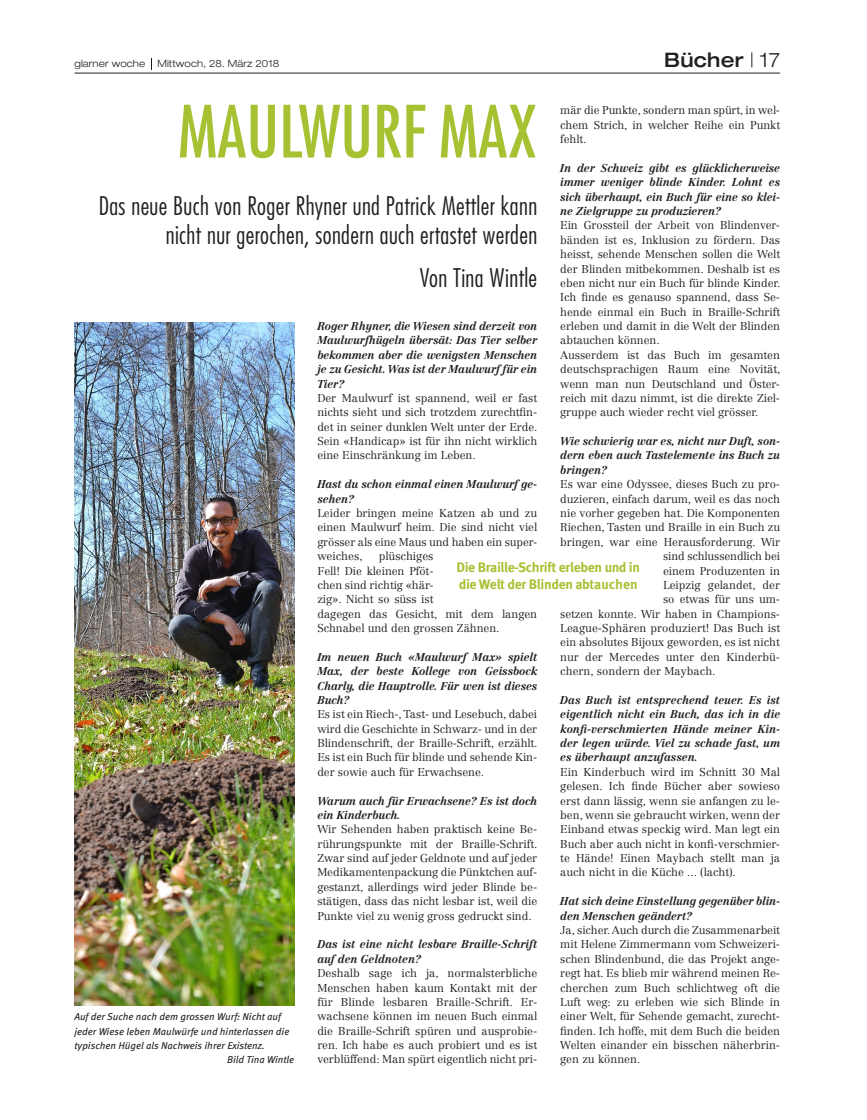
<style>
.page{position:relative;width:867px;height:1120px;background:#fff}
.page>*{position:absolute;margin:0;border:0;box-sizing:border-box;transform-origin:0 0}
._110_Titel_56_x04{font:condensed 70px "Futura Std";color:#a6c233}
._150_Untertitel_x05{font:300 condensed 25px/28.8px "Futura Std";letter-spacing:.015em;color:#231f20;text-align:right}
._151_Autorenzeile_x0{font:300 condensed 25px "Futura Std";letter-spacing:.015em;color:#231f20}
.t1{font:500 expanded 20px "Helvetica Neue LT Std";letter-spacing:.015em;color:#231f20;scale:.96 1}
._175_Zitat_Zwischent{font:700 13.75px/17.5px "Meta OT";letter-spacing:-.025em;color:#a6c233}
._200_GS_x08{font:300 11.25px/14.4px "Centennial LT Std";letter-spacing:-.005em;color:#231f20;text-align:justify}
._230_Frage_Interview{font:italic 700 11.25px/14.4px "Centennial LT Std";letter-spacing:-.005em;color:#231f20;text-align:justify;scale:.96 1}
._220_Bildlegende_lin{font:italic 10px "Meta OT";color:#231f20}
.t2{font:300 expanded 10px "Helvetica Neue LT Std";letter-spacing:.015em;color:#231f20;scale:.96 1}
.s1{font-weight:300}
</style>
<div class="page">
<hr style="left:74px;top:73px;width:706px;height:1px;background:#231f20">
<img style="left:74px;top:322px;width:220px;height:684px">
<p class="t2" style="left:74px;top:58px;width:215px">glarner woche Mittwoch, 28. März 2018</p>
<p class="t1" style="left:664px;top:48px;width:122px">Bücher <span class="s1">| 17</span></p>
<p class="_110_Titel_56_x04" style="left:178px;top:90px;width:360px">MAULWURF MAX</p>
<p class="_150_Untertitel_x05" style="left:99px;top:191px;width:440px">Das neue Buch von Roger Rhyner und Patrick Mettler kann nicht nur gerochen, sondern auch ertastet werden</p>
<p class="_151_Autorenzeile_x0" style="left:419px;top:263px;width:119px">Von Tina Wintle</p>
<p class="_200_GS_x08" style="left:560px;top:103px;width:221px">mär die Punkte, sondern man spürt, in wel&shy;chem Strich, in welcher Reihe ein Punkt fehlt.</p>
<p class="_230_Frage_Interview" style="left:560px;top:161px;width:230px">In der Schweiz gibt es glücklicherweise immer weniger blinde Kinder. Lohnt es sich überhaupt, ein Buch für eine so klei&shy;ne Zielgruppe zu produzieren?</p>
<p class="_200_GS_x08" style="left:560px;top:218px;width:222px">Ein Grossteil der Arbeit von Blindenver&shy;bänden ist es, Inklusion zu fördern. Das heisst, sehende Menschen sollen die Welt der Blinden mitbekommen. Deshalb ist es eben nicht nur ein Buch für blinde Kinder.<br>Ich finde es genauso spannend, dass Se&shy;hende einmal ein Buch in Braille-Schrift erleben und damit in die Welt der Blinden abtauchen können.</p>
<p class="_200_GS_x08" style="left:560px;top:348px;width:222px">Ausserdem ist das Buch im gesamten deutschsprachigen Raum eine Novität, wenn man nun Deutschland und Öster&shy;reich mit dazu nimmt, ist die direkte Ziel&shy;gruppe auch wieder recht viel grösser.</p>
<p class="_230_Frage_Interview" style="left:560px;top:434px;width:230px">Wie schwierig war es, nicht nur Duft, son&shy;dern eben auch Tastelemente ins Buch zu bringen?</p>
<p class="_200_GS_x08" style="left:560px;top:477px;width:221px">Es war eine Odyssee, dieses Buch zu pro-</p>
<p class="_200_GS_x08" style="left:560px;top:491px;width:221px">duzieren, einfach darum, weil es das noch</p>
<p class="_200_GS_x08" style="left:560px;top:506px;width:221px">nie vorher gegeben hat. Die Komponenten</p>
<p class="_200_GS_x08" style="left:560px;top:520px;width:221px">Riechen, Tasten und Braille in ein Buch zu</p>
<p class="_200_GS_x08" style="left:560px;top:535px;width:221px">bringen, war eine Herausforderung. Wir</p>
<p class="_200_GS_x08" style="left:663px;top:549px;width:118px">sind schlussendlich bei</p>
<p class="_200_GS_x08" style="left:663px;top:563px;width:118px">einem Produzenten in</p>
<p class="_200_GS_x08" style="left:663px;top:578px;width:118px">Leipzig gelandet, der</p>
<p class="_200_GS_x08" style="left:663px;top:592px;width:118px">so etwas für uns um-</p>
<p class="_200_GS_x08" style="left:560px;top:606px;width:221px">setzen konnte. Wir haben in Champions-</p>
<p class="_200_GS_x08" style="left:560px;top:621px;width:221px">League-Sphären produziert! Das Buch ist</p>
<p class="_200_GS_x08" style="left:560px;top:635px;width:221px">ein absolutes Bijoux geworden, es ist nicht</p>
<p class="_200_GS_x08" style="left:560px;top:650px;width:221px">nur der Mercedes unter den Kinderbü-</p>
<p class="_200_GS_x08" style="left:560px;top:664px;width:157px">chern, sondern der Maybach.</p>
<p class="_230_Frage_Interview" style="left:560px;top:693px;width:230px">Das Buch ist entsprechend teuer. Es ist eigentlich nicht ein Buch, das ich in die konfi-verschmierten Hände meiner Kin&shy;der legen würde. Viel zu schade fast, um es überhaupt anzufassen.</p>
<p class="_200_GS_x08" style="left:560px;top:765px;width:221px">Ein Kinderbuch wird im Schnitt 30 Mal gelesen. Ich finde Bücher aber sowieso erst dann lässig, wenn sie anfangen zu le&shy;ben, wenn sie gebraucht wirken, wenn der Einband etwas speckig wird. Man legt ein Buch aber auch nicht in konfi-verschmier&shy;te Hände! Einen Maybach stellt man ja auch nicht in die Küche ... (lacht).</p>
<p class="_230_Frage_Interview" style="left:560px;top:894px;width:230px">Hat sich deine Einstellung gegenüber blin&shy;den Menschen geändert?</p>
<p class="_200_GS_x08" style="left:560px;top:923px;width:221px">Ja, sicher. Auch durch die Zusammenarbeit mit Helene Zimmermann vom Schweizeri&shy;schen Blindenbund, die das Projekt ange&shy;regt hat. Es blieb mir während meinen Re&shy;cherchen zum Buch schlichtweg oft die Luft weg: zu erleben wie sich Blinde in einer Welt, für Sehende gemacht, zurecht&shy;finden. Ich hoffe, mit dem Buch die beiden Welten einander ein bisschen näherbrin&shy;gen zu können.</p>
<p class="_230_Frage_Interview" style="left:317px;top:319px;width:230px">Roger Rhyner, die Wiesen sind derzeit von Maulwurfhügeln übersät: Das Tier selber bekommen aber die wenigsten Menschen je zu Gesicht. Was ist der Maulwurf für ein Tier?</p>
<p class="_200_GS_x08" style="left:317px;top:391px;width:222px">Der Maulwurf ist spannend, weil er fast nichts sieht und sich trotzdem zurechtfin&shy;det in seiner dunklen Welt unter der Erde.<br>Sein «Handicap» ist für ihn nicht wirklich eine Einschränkung im Leben.</p>
<p class="_230_Frage_Interview" style="left:317px;top:477px;width:230px">Hast du schon einmal einen Maulwurf ge&shy;sehen?</p>
<p class="_200_GS_x08" style="left:317px;top:506px;width:221px">Leider bringen meine Katzen ab und zu einen Maulwurf heim. Die sind nicht viel grösser als eine Maus und haben ein super&shy;weiches,</p>
<p class="_200_GS_x08" style="left:317px;top:549px;width:221px;text-align:left;text-indent:61px">plüschiges<br>Fell! Die kleinen Pföt-<br>chen sind richtig «här-<br>zig». Nicht so süss ist<br>dagegen das Gesicht, mit dem langen<br>Schnabel und den grossen Zähnen.</p>
<p class="_230_Frage_Interview" style="left:317px;top:649px;width:230px">Im neuen Buch «Maulwurf Max» spielt Max, der beste Kollege von Geissbock Charly, die Hauptrolle. Für wen ist dieses Buch?</p>
<p class="_200_GS_x08" style="left:317px;top:707px;width:222px">Es ist ein Riech-, Tast- und Lesebuch, dabei wird die Geschichte in Schwarz- und in der Blindenschrift, der Braille-Schrift, erzählt.<br>Es ist ein Buch für blinde und sehende Kin&shy;der sowie auch für Erwachsene.</p>
<p class="_230_Frage_Interview" style="left:317px;top:793px;width:230px">Warum auch für Erwachsene? Es ist doch ein Kinderbuch.</p>
<p class="_200_GS_x08" style="left:317px;top:822px;width:222px">Wir Sehenden haben praktisch keine Be&shy;rührungspunkte mit der Braille-Schrift.<br>Zwar sind auf jeder Geldnote und auf jeder Medikamentenpackung die Pünktchen auf&shy;gestanzt, allerdings wird jeder Blinde be&shy;stätigen, dass das nicht lesbar ist, weil die Punkte viel zu wenig gross gedruckt sind.</p>
<p class="_230_Frage_Interview" style="left:317px;top:937px;width:230px">Das ist eine nicht lesbare Braille-Schrift auf den Geldnoten?</p>
<p class="_200_GS_x08" style="left:317px;top:966px;width:221px">Deshalb sage ich ja, normalsterbliche Menschen haben kaum Kontakt mit der für Blinde lesbaren Braille-Schrift. Er&shy;wachsene können im neuen Buch einmal die Braille-Schrift spüren und ausprobie&shy;ren. Ich habe es auch probiert und es ist verblüffend: Man spürt eigentlich nicht pri-</p>
<p class="_175_Zitat_Zwischent" style="left:456px;top:558px;width:185px">Die Braille-Schrift erleben und in die Welt der Blinden abtauchen</p>
<p class="_220_Bildlegende_lin" style="left:74px;top:1010px;width:208px">Auf der Suche nach dem grossen Wurf: Nicht auf</p>
<p class="_220_Bildlegende_lin" style="left:74px;top:1025px;width:216px">jeder Wiese leben Maulwürfe und hinterlassen die</p>
<p class="_220_Bildlegende_lin" style="left:74px;top:1039px;width:192px">typischen Hügel als Nachweis ihrer Existenz.</p>
<p class="_220_Bildlegende_lin" style="left:227px;top:1053px;width:69px">Bild Tina Wintle</p>
</div>
